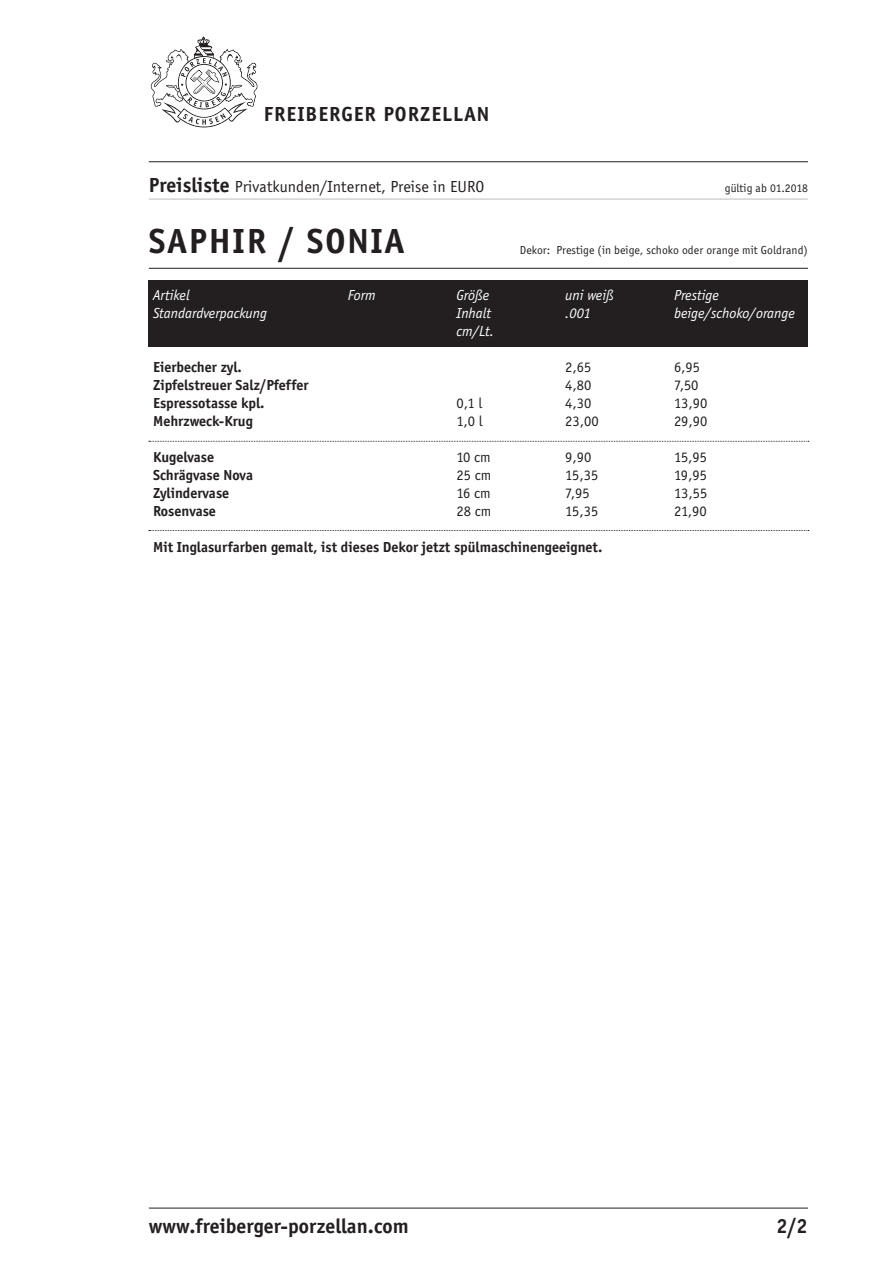
<style>
.page{position:relative;width:893px;height:1263px;background:#fff}
.page>*{position:absolute;margin:0;border:0;box-sizing:border-box;transform-origin:0 0}
.t1{font:700 36px "Officina Sans";letter-spacing:.05em;color:#231f20}
.t2{font:700 21px "Officina Sans";letter-spacing:.005em;color:#231f20}
.t3{font:700 21px "Officina Sans";letter-spacing:.05em;color:#231f20}
.t4{font:16.5px "Officina Sans";letter-spacing:.005em;color:#231f20}
.t5{font:700 15px "Officina Sans";color:#231f20}
.t6{font:15px "Officina Sans";color:#231f20}
.t7{font:italic 15px "Officina Sans";color:#fff}
.t8{font:12px "Officina Sans";letter-spacing:.005em;color:#231f20}
.s1{font-weight:700;font-size:21px}
</style>
<div class="page">
<div style="left:148px;top:281px;width:659px;height:66px;background:#231f20"></div>
<hr style="left:149px;top:161px;width:659px;height:1px;background:#231f20">
<hr style="left:149px;top:1208px;width:659px;height:1px;background:#231f20">
<hr style="left:149px;top:268px;width:659px;height:1px;background:#231f20">
<hr style="left:149px;top:199px;width:659px;height:1px;background:#bcbdc0">
<svg style="left:149px;top:441px;width:660px;height:1px"></svg>
<svg style="left:149px;top:530px;width:660px;height:1px"></svg>
<svg style="left:151px;top:37px;width:106px;height:91px"></svg>
<p class="t3" style="left:264px;top:101px;width:227px">FREIBERGER PORZELLAN</p>
<p class="t4" style="left:149px;top:178px;width:337px"><span class="s1">Preisliste</span> Privatkunden/Internet, Preise in EURO</p>
<p class="t8" style="left:725px;top:181px;width:85px">gültig ab 01.2018</p>
<p class="t1" style="left:149px;top:220px;width:257px">SAPHIR / SONIA</p>
<p class="t8" style="left:520px;top:244px;width:290px">Dekor: Prestige (in beige, schoko oder orange mit Goldrand)</p>
<p class="t7" style="left:153px;top:287px;width:38px">Artikel</p>
<p class="t7" style="left:153px;top:305px;width:116px">Standardverpackung</p>
<p class="t7" style="left:348px;top:287px;width:30px">Form</p>
<p class="t7" style="left:565px;top:287px;width:50px">uni weiß</p>
<p class="t7" style="left:565px;top:305px;width:27px">.001</p>
<p class="t7" style="left:456px;top:287px;width:34px">Größe</p>
<p class="t7" style="left:456px;top:305px;width:36px">Inhalt</p>
<p class="t7" style="left:456px;top:323px;width:39px">cm/Lt.</p>
<p class="t5" style="left:153px;top:358px;width:90px">Eierbecher zyl.</p>
<p class="t5" style="left:153px;top:376px;width:157px">Zipfelstreuer Salz/Pfeffer</p>
<p class="t5" style="left:153px;top:394px;width:113px">Espressotasse kpl.</p>
<p class="t5" style="left:153px;top:412px;width:101px">Mehrzweck-Krug</p>
<p class="t5" style="left:153px;top:448px;width:62px">Kugelvase</p>
<p class="t5" style="left:153px;top:466px;width:101px">Schrägvase Nova</p>
<p class="t5" style="left:153px;top:484px;width:78px">Zylindervase</p>
<p class="t5" style="left:153px;top:502px;width:64px">Rosenvase</p>
<p class="t5" style="left:153px;top:538px;width:451px">Mit Inglasurfarben gemalt, ist dieses Dekor jetzt spülmaschinengeeignet.</p>
<p class="t6" style="left:565px;top:359px;width:28px">2,65</p>
<p class="t6" style="left:565px;top:377px;width:28px">4,80</p>
<p class="t6" style="left:565px;top:395px;width:28px">4,30</p>
<p class="t6" style="left:565px;top:413px;width:35px">23,00</p>
<p class="t6" style="left:565px;top:449px;width:28px">9,90</p>
<p class="t6" style="left:565px;top:467px;width:35px">15,35</p>
<p class="t6" style="left:565px;top:485px;width:26px">7,95</p>
<p class="t6" style="left:565px;top:503px;width:35px">15,35</p>
<p class="t6" style="left:456px;top:395px;width:27px">0,1 l</p>
<p class="t6" style="left:456px;top:413px;width:28px">1,0 l</p>
<p class="t6" style="left:456px;top:449px;width:36px">10 cm</p>
<p class="t6" style="left:456px;top:467px;width:36px">25 cm</p>
<p class="t6" style="left:456px;top:485px;width:36px">16 cm</p>
<p class="t6" style="left:456px;top:503px;width:36px">28 cm</p>
<p class="t7" style="left:674px;top:287px;width:46px">Prestige</p>
<p class="t7" style="left:674px;top:305px;width:122px">beige/schoko/orange</p>
<p class="t6" style="left:674px;top:359px;width:28px">6,95</p>
<p class="t6" style="left:674px;top:377px;width:26px">7,50</p>
<p class="t6" style="left:674px;top:395px;width:35px">13,90</p>
<p class="t6" style="left:674px;top:413px;width:35px">29,90</p>
<p class="t6" style="left:674px;top:449px;width:35px">15,95</p>
<p class="t6" style="left:674px;top:467px;width:35px">19,95</p>
<p class="t6" style="left:674px;top:485px;width:35px">13,55</p>
<p class="t6" style="left:674px;top:503px;width:34px">21,90</p>
<p class="t2" style="left:149px;top:1213px;width:261px">www.freiberger-porzellan.com</p>
<p class="t2" style="left:776px;top:1213px;width:33px">2/2</p>
</div>
